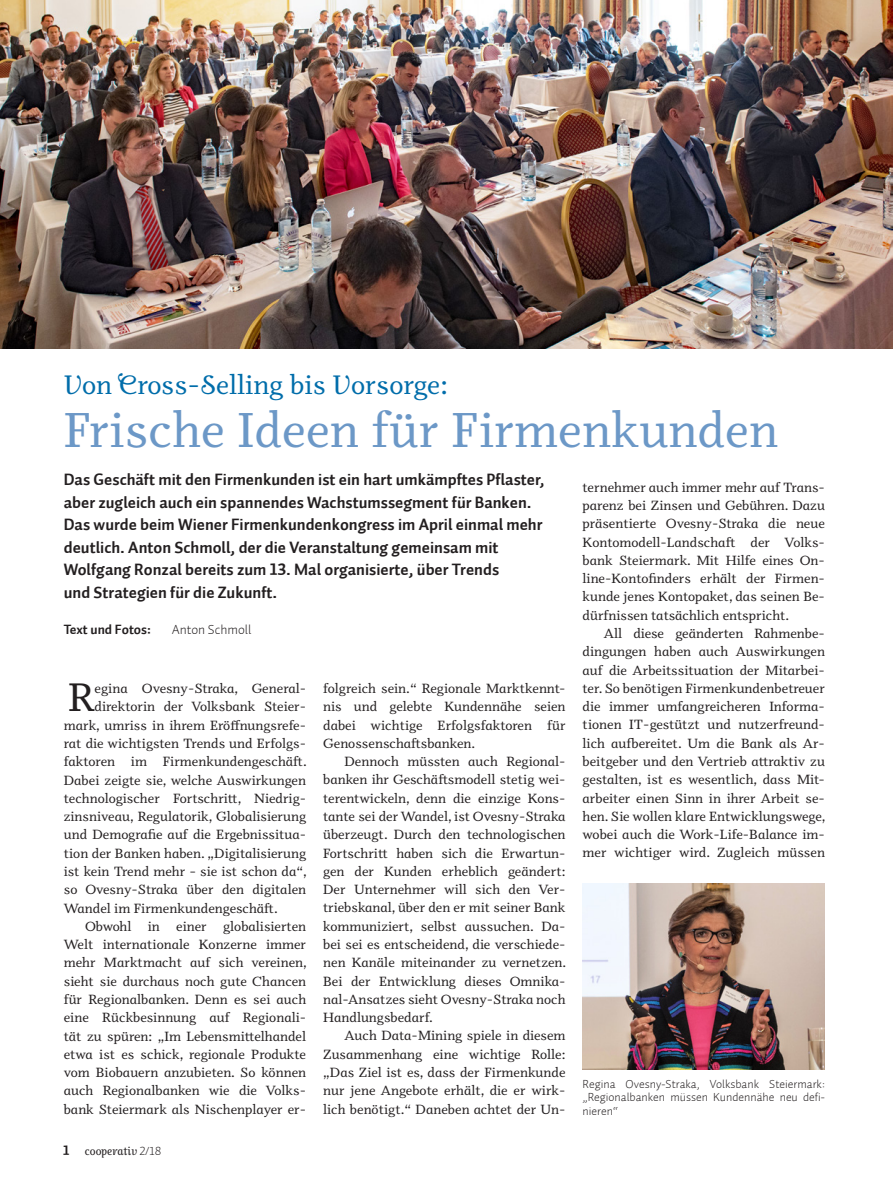
<style>
.page{position:relative;width:893px;height:1191px;background:#fff}
.page>*{position:absolute;margin:0;border:0;box-sizing:border-box;transform-origin:0 0}
.Headline_roman{font:49.5px "Odile";color:#6c98c7}
.Fließtext{font:40.2px "Odile";color:#231f20}
.Headline_roman-2{font:27px "Odile Initials";color:#006daa}
.Einleitung{font:16.5px/22.5px "Auto 1 Bold LF";color:#231f20}
.Fließtext-2{font:13.5px/18.3px "Odile";color:#231f20;text-align:justify}
.Textverweis_Fotoverw{font:13.5px "Auto 1 Bold LF";color:#231f20}
.Textverweis_Fotoverw-2{font:13.5px "Auto 1 Light LF";color:#231f20}
.Bildunterschrift{font:12px/13.5px "Auto 1 Light LF";color:#231f20;text-align:justify}
.t1{font:italic 12px "Odile Upright";color:#231f20}
.s1{font-family:"Auto 1 Bold LF";font-style:normal;font-size:13.5px}
.s2{font-family:"Auto 1 Light LF";font-style:normal}
</style>
<div class="page">
<img style="left:0;top:0;width:893px;height:349px">
<img style="left:583px;top:883px;width:242px;height:187px">
<p class="Headline_roman-2" style="left:64px;top:367px;width:386px">Von Cross-Selling bis Vorsorge:</p>
<p class="Headline_roman" style="left:64px;top:397px;width:716px">Frische Ideen für Firmenkunden</p>
<p class="Einleitung" style="left:64px;top:469px;width:482px">Das Geschäft mit den Firmenkunden ist ein hart umkämpftes Pflaster, aber zugleich auch ein spannendes Wachstumssegment für Banken.<br>Das wurde beim Wiener Firmenkundenkongress im April einmal mehr deutlich. Anton Schmoll, der die Veranstaltung gemeinsam mit Wolfgang Ronzal bereits zum 13. Mal organisierte, über Trends<br>und Strategien für die Zukunft.</p>
<p class="Textverweis_Fotoverw" style="left:64px;top:620px;width:89px">Text und Fotos:</p>
<p class="Textverweis_Fotoverw-2" style="left:172px;top:621px;width:81px">Anton Schmoll</p>
<p class="Fließtext" style="left:68px;top:671px;width:28px">R</p>
<p class="Fließtext-2" style="left:95px;top:679px;width:213px">egina Ovesny-Straka, General-</p>
<p class="Fließtext-2" style="left:95px;top:697px;width:213px">direktorin der Volksbank Steier-</p>
<p class="Fließtext-2" style="left:64px;top:715px;width:244px">mark, umriss in ihrem Eröffnungsrefe-</p>
<p class="Fließtext-2" style="left:64px;top:733px;width:244px">rat die wichtigsten Trends und Erfolgs-</p>
<p class="Fließtext-2" style="left:64px;top:752px;width:245px">faktoren im Firmenkundengeschäft.</p>
<p class="Fließtext-2" style="left:64px;top:770px;width:244px">Dabei zeigte sie, welche Auswirkungen</p>
<p class="Fließtext-2" style="left:64px;top:788px;width:244px">technologischer Fortschritt, Niedrig-</p>
<p class="Fließtext-2" style="left:64px;top:807px;width:244px">zinsniveau, Regulatorik, Globalisierung</p>
<p class="Fließtext-2" style="left:64px;top:825px;width:244px">und Demografie auf die Ergebnissitua-</p>
<p class="Fließtext-2" style="left:64px;top:843px;width:244px">tion der Banken haben. „Digitalisierung</p>
<p class="Fließtext-2" style="left:64px;top:861px;width:245px">ist kein Trend mehr – sie ist schon da“,</p>
<p class="Fließtext-2" style="left:64px;top:880px;width:244px">so Ovesny-Straka über den digitalen</p>
<p class="Fließtext-2" style="left:64px;top:898px;width:216px">Wandel im Firmenkundengeschäft.</p>
<p class="Fließtext-2" style="left:64px;top:916px;width:245px;text-indent:21px">Obwohl in einer globalisierten Welt internationale Konzerne immer mehr Marktmacht auf sich vereinen, sieht sie durchaus noch gute Chancen für Regionalbanken. Denn es sei auch eine Rückbesinnung auf Regionali&shy;tät zu spüren: „Im Lebensmittelhandel etwa ist es schick, regionale Produkte vom Biobauern anzubieten. So können auch Regionalbanken wie die Volks&shy;bank Steiermark als Nischenplayer er-</p>
<p class="t1" style="left:63px;top:1142px;width:100px"><span class="s1">1</span> cooperativ <span class="s2">2/18</span></p>
<p class="Fließtext-2" style="left:323px;top:678px;width:244px">folgreich sein.“ Regionale Marktkennt&shy;nis und gelebte Kundennähe seien dabei wichtige Erfolgsfaktoren für Genossenschaftsbanken.</p>
<p class="Fließtext-2" style="left:323px;top:752px;width:245px;text-indent:21px">Dennoch müssten auch Regional&shy;banken ihr Geschäftsmodell stetig wei&shy;terentwickeln, denn die einzige Kons&shy;tante sei der Wandel, ist Ovesny-Straka überzeugt. Durch den technologischen Fortschritt haben sich die Erwartun&shy;gen der Kunden erheblich geändert:<br>Der Unternehmer will sich den Ver&shy;triebskanal, über den er mit seiner Bank kommuniziert, selbst aussuchen. Da&shy;bei sei es entscheidend, die verschiede&shy;nen Kanäle miteinander zu vernetzen.<br>Bei der Entwicklung dieses Omnika&shy;nal-Ansatzes sieht Ovesny-Straka noch Handlungsbedarf.</p>
<p class="Fließtext-2" style="left:323px;top:1026px;width:244px;text-indent:21px">Auch Data-Mining spiele in diesem Zusammenhang eine wichtige Rolle: „Das Ziel ist es, dass der Firmenkunde nur jene Angebote erhält, die er wirk&shy;lich benötigt.“ Daneben achtet der Un-</p>
<p class="Fließtext-2" style="left:583px;top:477px;width:244px">ternehmer auch immer mehr auf Trans&shy;parenz bei Zinsen und Gebühren. Dazu präsentierte Ovesny-Straka die neue Kontomodell-Landschaft der Volks&shy;bank Steiermark. Mit Hilfe eines On&shy;line-Kontofinders erhält der Firmen&shy;kunde jenes Kontopaket, das seinen Be&shy;dürfnissen tatsächlich entspricht.</p>
<p class="Fließtext-2" style="left:583px;top:623px;width:245px;text-indent:21px">All diese geänderten Rahmenbe&shy;dingungen haben auch Auswirkungen auf die Arbeitssituation der Mitarbei&shy;ter. So benötigen Firmenkundenbetreuer die immer umfangreicheren Informa&shy;tionen IT-gestützt und nutzerfreund&shy;lich aufbereitet. Um die Bank als Ar&shy;beitgeber und den Vertrieb attraktiv zu gestalten, ist es wesentlich, dass Mit&shy;arbeiter einen Sinn in ihrer Arbeit se&shy;hen. Sie wollen klare Entwicklungswege, wobei auch die Work-Life-Balance im&shy;mer wichtiger wird. Zugleich müssen</p>
<p class="Bildunterschrift" style="left:583px;top:1076px;width:244px">Regina Ovesny-Straka, Volksbank Steiermark: „Regionalbanken müssen Kundennähe neu defi&shy;nieren“</p>
</div>
